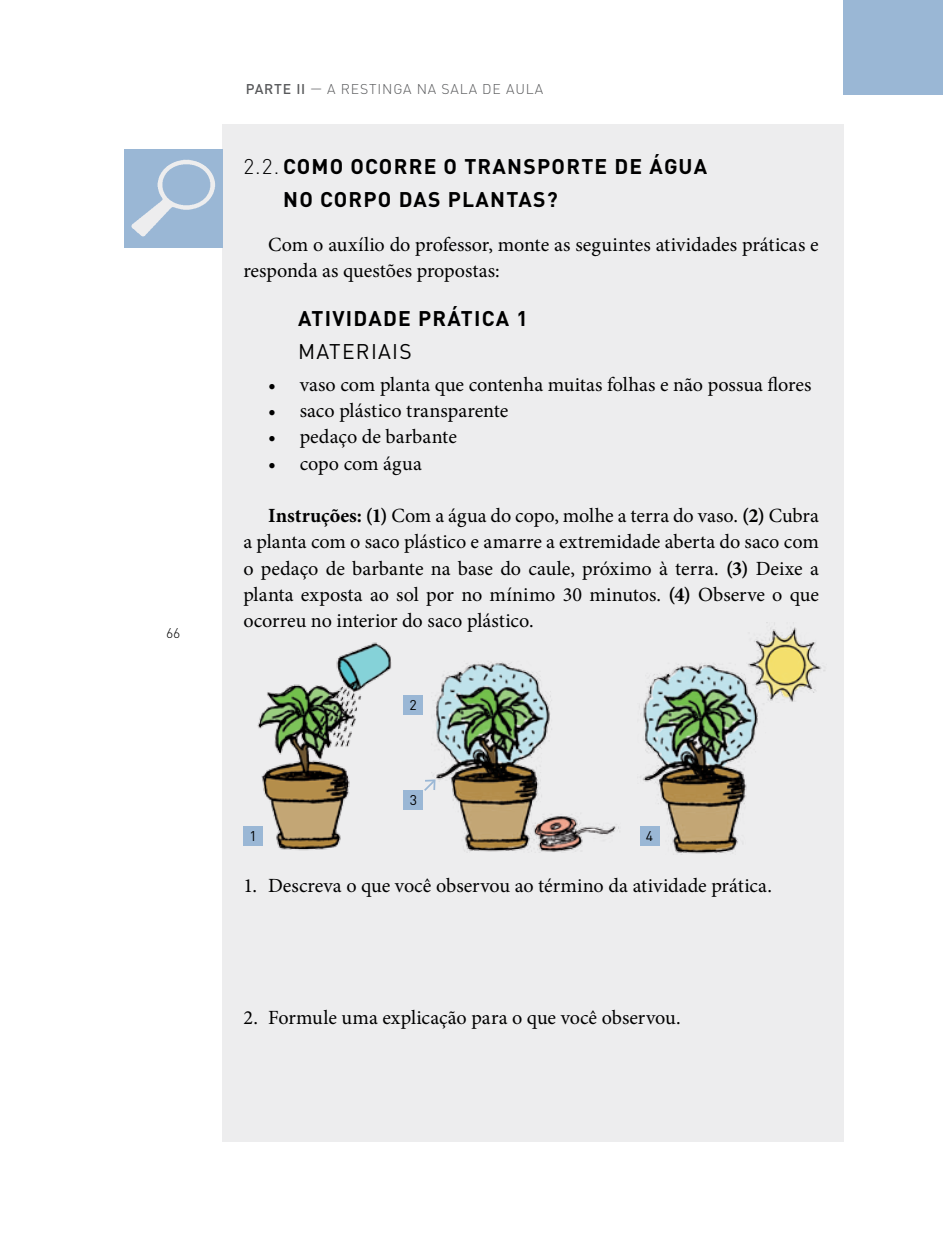
<style>
.page{position:relative;width:943px;height:1241px;background:#fff}
.page>*{position:absolute;margin:0;border:0;box-sizing:border-box;transform-origin:0 0}
.t1{font:700 21px/33.2px "DIN Pro";letter-spacing:.06em;color:#000}
.t2{font:21px "DIN Pro";letter-spacing:.06em;color:#000}
.t3{font:20.12px/26.2px "Minion Pro";color:#000}
.t4{font:300 14px "DIN Pro";letter-spacing:.06em;color:#58595b}
.t5{font:14px "DIN Pro";color:#000}
.t6{font:300 14px "DIN Pro";color:#000}
.s1{font-weight:500}
.s2{font-weight:300}
.s3{font-weight:700}
</style>
<div class="page">
<div style="left:222px;top:124px;width:621px;height:1017px;background:#ededee"></div>
<div style="left:843px;top:0;width:100px;height:94px;background:#9ab7d5"></div>
<img style="left:243px;top:642px;width:149px;height:209px">
<img style="left:431px;top:662px;width:188px;height:191px">
<img style="left:640px;top:622px;width:185px;height:233px">
<div style="left:124px;top:149px;width:98px;height:98px;background:#9ab7d5"></div>
<svg style="left:131px;top:160px;width:84px;height:76px"></svg>
<div style="left:243px;top:825px;width:20px;height:20px;background:#9ab7d5"></div>
<div style="left:403px;top:695px;width:20px;height:19px;background:#9ab7d5"></div>
<div style="left:403px;top:790px;width:20px;height:19px;background:#9ab7d5"></div>
<div style="left:640px;top:825px;width:19px;height:20px;background:#9ab7d5"></div>
<svg style="left:424px;top:777px;width:13px;height:15px"></svg>
<p class="t6" style="left:166px;top:623px;width:16px">66</p>
<p class="t4" style="left:246px;top:80px;width:299px"><span class="s1">PARTE II</span> — A R ESTI NGA NA SALA DE AULA</p>
<p class="t1" style="left:283px;top:149px;width:425px;text-indent:-40px"><span class="s2">2.2.</span> COMO OCORRE O TRANSPORTE DE ÁGUA<br>NO CORPO DAS PLANTAS?</p>
<p class="t3" style="left:243px;top:231px;width:577px;text-indent:25px">Com o auxílio do professor, monte as seguintes atividades práticas e responda as questões propostas:</p>
<p class="t1" style="left:298px;top:301px;width:231px">ATIVIDADE PRÁTICA 1</p>
<p class="t2" style="left:298px;top:337px;width:115px">MATERIAIS</p>
<p class="t3" style="left:268px;top:371px;width:544px">• vaso com planta que contenha muitas folhas e não possua flores</p>
<p class="t3" style="left:268px;top:397px;width:242px">• saco plástico transparente</p>
<p class="t3" style="left:268px;top:424px;width:190px">• pedaço de barbante</p>
<p class="t3" style="left:268px;top:450px;width:155px">• copo com água</p>
<p class="t3" style="left:243px;top:502px;width:577px;text-align:justify;text-indent:25px"><span class="s3">Instruções: (1)</span> Com a água do copo, molhe a terra do vaso. <span class="s3">(2)</span> Cubra a planta com o saco plástico e amarre a extremidade aberta do saco com o pedaço de barbante na base do caule, próximo à terra. <span class="s3">(3)</span> Deixe a planta exposta ao sol por no mínimo 30 minutos. <span class="s3">(4)</span> Observe o que ocorreu no interior do saco plástico.</p>
<p class="t5" style="left:409px;top:695px;width:9px">2</p>
<p class="t5" style="left:249px;top:826px;width:9px">1</p>
<p class="t5" style="left:409px;top:790px;width:9px">3</p>
<p class="t5" style="left:646px;top:826px;width:9px">4</p>
<p class="t3" style="left:243px;top:872px;width:530px">1. Descreva o que você observou ao término da atividade prática.</p>
<p class="t3" style="left:243px;top:1003px;width:439px">2. Formule uma explicação para o que você observou.</p>
</div>
